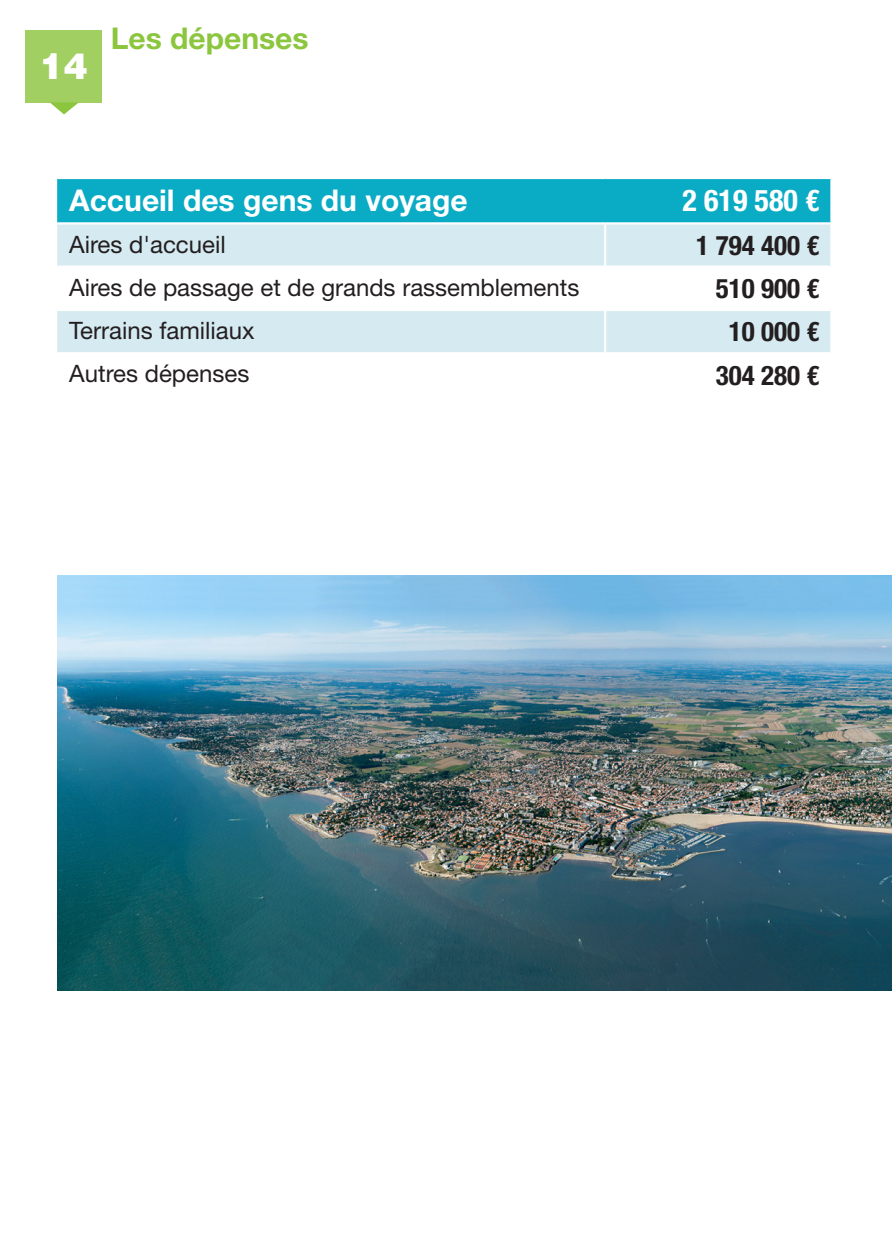
<style>
.page{position:relative;width:892px;height:1259px;background:#fff}
.page>*{position:absolute;margin:0;border:0;box-sizing:border-box;transform-origin:0 0}
.t1{font:900 36px "Helvetica LT Std";color:#fff}
.t2{font:700 30px "Helvetica Neue LT Std";color:#fff}
.t3{font:700 30px "Helvetica Neue LT Std";color:#8bc63e}
.t4{font:700 condensed 30px "Helvetica Neue LT Std";color:#fff}
.t5{font:700 condensed 27px "Helvetica Neue LT Std";color:#231f20}
.t6{font:24px "Helvetica Neue LT Std";color:#231f20}
</style>
<div class="page">
<img style="left:58px;top:575px;width:833px;height:416px">
<div style="left:57px;top:179px;width:773px;height:43px;background:#0aabc4"></div>
<svg style="left:57px;top:224px;width:773px;height:128px;fill:#d6eaf1"></svg>
<hr style="left:604px;top:224px;width:2px;height:42px;background:#fff">
<hr style="left:604px;top:268px;width:2px;height:41px;background:#fff">
<hr style="left:604px;top:311px;width:2px;height:41px;background:#fff">
<hr style="left:57px;top:266px;width:548px;height:2px;background:#fff">
<hr style="left:605px;top:266px;width:225px;height:2px;background:#fff">
<hr style="left:57px;top:309px;width:548px;height:2px;background:#fff">
<hr style="left:605px;top:309px;width:225px;height:2px;background:#fff">
<div style="left:26px;top:30px;width:76px;height:72px;background:#a2cf62"></div>
<svg style="left:50px;top:102px;width:29px;height:12px"></svg>
<p class="t1" style="left:40px;top:43px;width:50px">14</p>
<p class="t3" style="left:111px;top:20px;width:199px">Les dépenses</p>
<p class="t2" style="left:69px;top:182px;width:400px">Accueil des gens du voyage</p>
<p class="t4" style="left:682px;top:183px;width:138px">2 619 580 €</p>
<p class="t6" style="left:69px;top:230px;width:158px">Aires d'accueil</p>
<p class="t5" style="left:696px;top:229px;width:125px">1 794 400 €</p>
<p class="t6" style="left:69px;top:273px;width:511px">Aires de passage et de grands rassemblements</p>
<p class="t5" style="left:715px;top:272px;width:105px">510 900 €</p>
<p class="t6" style="left:69px;top:316px;width:187px">Terrains familiaux</p>
<p class="t5" style="left:728px;top:315px;width:92px">10 000 €</p>
<p class="t6" style="left:69px;top:359px;width:182px">Autres dépenses</p>
<p class="t5" style="left:715px;top:359px;width:105px">304 280 €</p>
</div>
